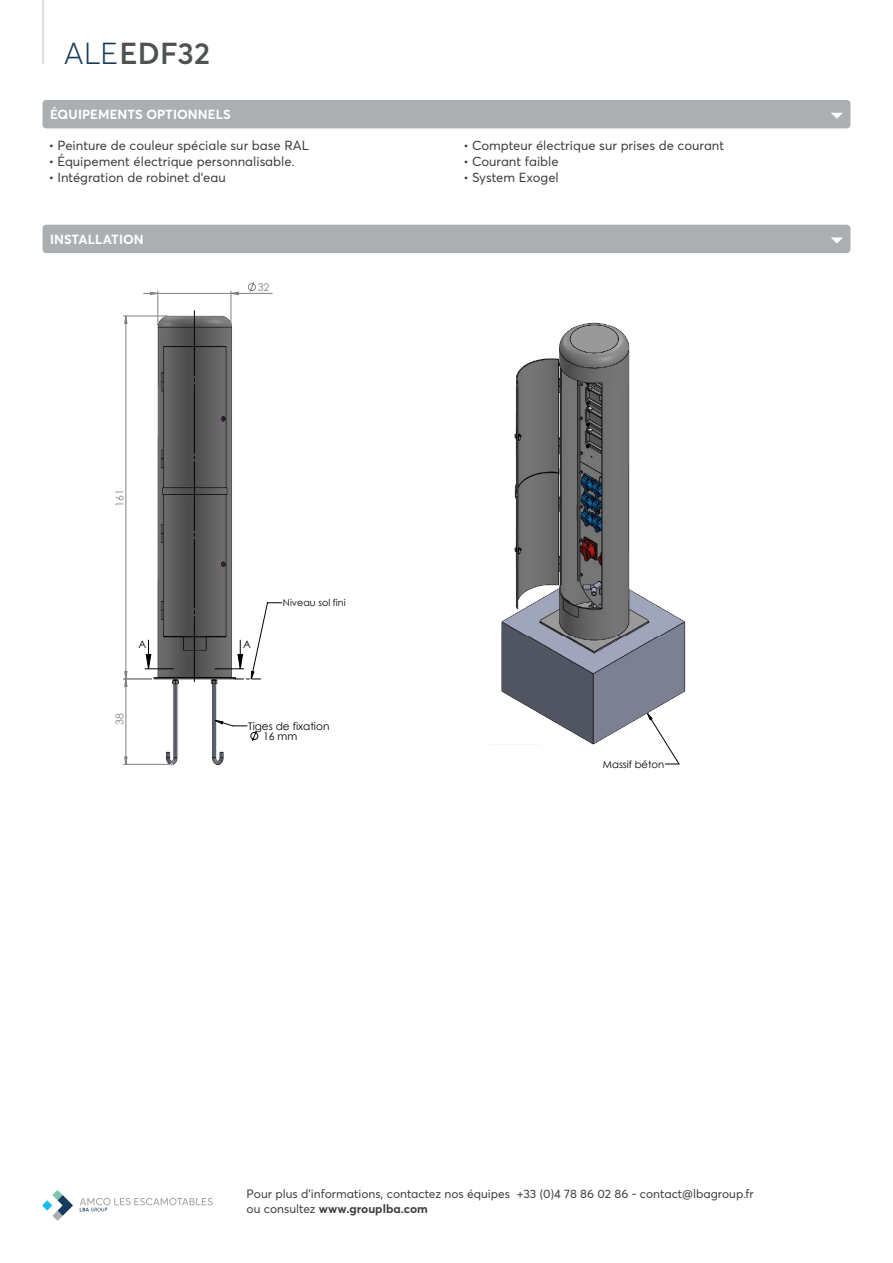
<style>
.page{position:relative;width:893px;height:1263px;background:#fff}
.page>*{position:absolute;margin:0;border:0;box-sizing:border-box;transform-origin:0 0}
.t1{font:600 30px "Averta";color:#4e5252}
.t2{font:13.05px "Averta";color:#3c3c3b}
.t3{font:700 13.05px "Averta";letter-spacing:.005em;color:#fff}
.t4{font:12px/14.4px "Averta";color:#3c3c3b}
.t5{font:10.5px/10.2px "Century Gothic";color:#020203}
.t6{font:10.5px "Century Gothic";color:#818181}
.t7{font:10.05px "Century Gothic";color:#020203}
.t8{font:9.6px "Century Gothic";color:#020203}
.s1{font-weight:300;color:#163b5c}
.s2{font-weight:700}
</style>
<div class="page">
<hr style="left:43px;top:0;width:1px;height:64px;background:#c1c4c6">
<div style="left:43px;top:100px;width:807px;height:28px;background:#acafb2;border-radius:4px"></div>
<svg style="left:831px;top:113px;width:12px;height:6px"></svg>
<div style="left:43px;top:225px;width:807px;height:28px;background:#acafb2;border-radius:4px"></div>
<svg style="left:831px;top:237px;width:12px;height:7px"></svg>
<svg style="left:248px;top:282px;width:8px;height:11px"></svg>
<hr style="left:231px;top:293px;width:41px;height:1px;background:#818181">
<hr style="left:158px;top:293px;width:73px;height:1px;background:#818181">
<hr style="left:231px;top:291px;width:1px;height:34px;background:#818181">
<hr style="left:158px;top:291px;width:1px;height:34px;background:#818181">
<svg style="left:230px;top:292px;width:9px;height:3px"></svg>
<svg style="left:143px;top:292px;width:15px;height:3px"></svg>
<svg style="left:124px;top:311px;width:158px;height:455px"></svg>
<svg style="left:665px;top:745px;width:14px;height:20px"></svg>
<img style="left:501px;top:322px;width:185px;height:423px">
<svg style="left:43px;top:1190px;width:30px;height:30px"></svg>
<svg style="left:80px;top:1198px;width:133px;height:13px"></svg>
<h1 class="t1" style="left:64px;top:34px;width:148px"><span class="s1">ALE</span>EDF32</h1>
<p class="t3" style="left:50px;top:106px;width:182px">ÉQUIPEMENTS OPTIONNELS</p>
<p class="t2" style="left:49px;top:138px;width:262px">• Peinture de couleur spéciale sur base RAL</p>
<p class="t2" style="left:49px;top:153px;width:247px">• Équipement électrique personnalisable.</p>
<p class="t2" style="left:49px;top:169px;width:178px">• Intégration de robinet d'eau</p>
<p class="t3" style="left:50px;top:231px;width:95px">INSTALLATION</p>
<p class="t6" style="left:112px;top:507px;width:19px;rotate:-90deg">161</p>
<p class="t5" style="left:138px;top:639px;width:9px">A</p>
<p class="t6" style="left:112px;top:725px;width:13px;rotate:-90deg">38</p>
<p class="t6" style="left:258px;top:280px;width:13px">32</p>
<p class="t5" style="left:243px;top:639px;width:9px">A</p>
<p class="t8" style="left:283px;top:596px;width:64px">Niveau sol fini</p>
<p class="t5" style="left:263px;top:721px;width:68px;text-indent:-15px">Tiges de fixation<br>16 mm</p>
<p class="t2" style="left:463px;top:138px;width:262px">• Compteur électrique sur prises de courant</p>
<p class="t2" style="left:463px;top:153px;width:97px">• Courant faible</p>
<p class="t2" style="left:463px;top:169px;width:97px">• System Exogel</p>
<p class="t7" style="left:603px;top:757px;width:63px">Massif béton</p>
<p class="t4" style="left:247px;top:1186px;width:265px">Pour plus d’informations, contactez nos équipes ou consultez <span class="s2">www.grouplba.com</span></p>
<p class="t4" style="left:517px;top:1186px;width:239px">+33 0( 4) 78 86 02 86 - contact@lbagroup f r.</p>
</div>
